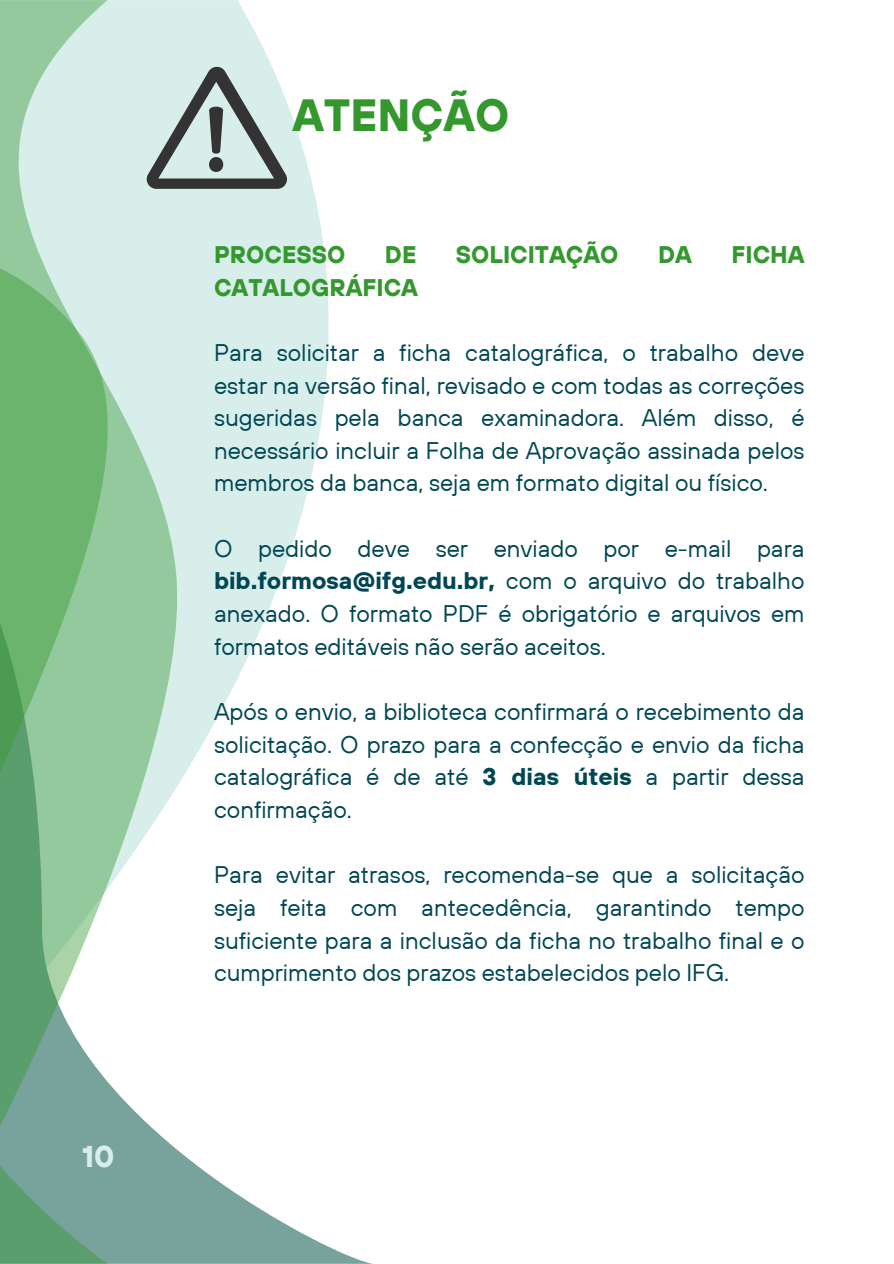
<style>
.page{position:relative;width:894px;height:1264px;background:#fff}
.page>*{position:absolute;margin:0;border:0;box-sizing:border-box;transform-origin:0 0}
.t1{font:700 45px "TT Hoves";color:#35982f}
.t2{font:700 30px "TT Hoves";color:#d8eeeb}
.t3{font:24px/32.7px "TT Hoves";color:#004754;text-align:justify}
.t4{font:700 24px "TT Hoves";color:#35982f}
.s1{font-weight:700}
</style>
<div class="page">
<svg style="left:177px;top:0;width:152px;height:441px;fill:#d8eeeb"></svg>
<svg style="left:177px;top:441px;width:192px;height:822px"></svg>
<svg style="left:0;top:0;width:177px;height:1263px"></svg>
<svg style="left:0;top:247px;width:108px;height:1016px;background:#77b384"></svg>
<svg style="left:147px;top:67px;width:142px;height:121px;background:#a9b8b6"></svg>
<p class="t2" style="left:82px;top:1137px;width:34px">10</p>
<h1 class="t1" style="left:292px;top:86px;width:218px">ATENÇÃO</h1>
<p class="t4" style="left:214px;top:239px;width:133px">PROCESSO</p>
<p class="t4" style="left:385px;top:239px;width:33px">DE</p>
<p class="t4" style="left:456px;top:239px;width:164px">SOLICITAÇÃO</p>
<p class="t4" style="left:658px;top:239px;width:35px">DA</p>
<p class="t4" style="left:731px;top:239px;width:75px">FICHA</p>
<p class="t4" style="left:214px;top:271px;width:205px">CATALOGRÁFICA</p>
<p class="t3" style="left:214px;top:335px;width:592px">Para solicitar a ficha catalográfica, o trabalho deve estar na versão final, revisado e com todas as correções sugeridas pela banca examinadora. Além disso, é necessário incluir a Folha de Aprovação assinada pelos membros da banca, seja em formato digital ou físico.</p>
<p class="t3" style="left:214px;top:531px;width:592px">O pedido deve ser enviado por e-mail para <span class="s1">bib.formosa@ifg.edu.br,</span> com o arquivo do trabalho anexado. O formato PDF é obrigatório e arquivos em formatos editáveis não serão aceitos.</p>
<p class="t3" style="left:214px;top:694px;width:592px">Após o envio, a biblioteca confirmará o recebimento da solicitação. O prazo para a confecção e envio da ficha catalográfica é de até <span class="s1">3 dias úteis</span> a partir dessa confirmação.</p>
<p class="t3" style="left:214px;top:858px;width:592px">Para evitar atrasos, recomenda-se que a solicitação seja feita com antecedência, garantindo tempo suficiente para a inclusão da ficha no trabalho final e o cumprimento dos prazos estabelecidos pelo IFG.</p>
</div>
